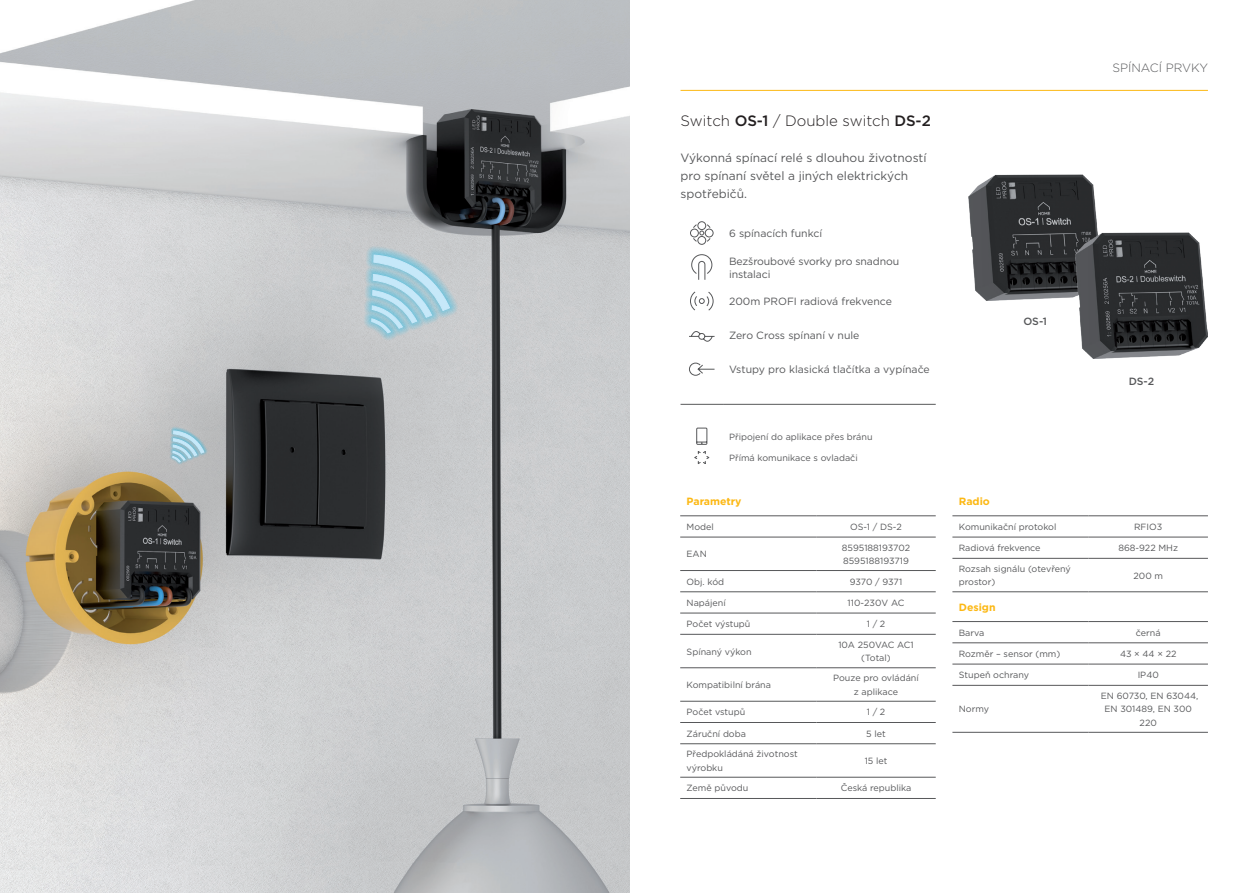
<style>
.page{position:relative;width:1259px;height:893px;background:#fff}
.page>*{position:absolute;margin:0;border:0;box-sizing:border-box;transform-origin:0 0}
.t1{font:300 15px "Gotham";color:#231f20}
.t2{font:12px/18px "Gotham";color:#57585a}
.t3{font:300 12px "Gotham";color:#57585a}
.t4{font:10.5px/12.6px "Gotham";color:#57585a}
.t5{font:700 10.5px "Gotham";color:#fcb814}
.t6{font:500 10.5px "Gotham";color:#57585a}
.t7{font:9px/13.5px "Gotham";color:#57585a}
.s1{font-weight:500}
</style>
<div class="page">
<hr style="left:680px;top:90px;width:528px;height:1px;background:#fcb814">
<img style="left:969px;top:174px;width:129px;height:126px">
<img style="left:0;top:0;width:629px;height:893px">
<img style="left:1075px;top:233px;width:133px;height:126px">
<svg style="left:330px;top:232px;width:139px;height:134px;background:#bdcbd1"></svg>
<svg style="left:156px;top:422px;width:56px;height:53px;background:#b4c1c7"></svg>
<hr style="left:680px;top:515px;width:136px;height:1px;background:#57585a">
<hr style="left:816px;top:515px;width:119px;height:1px;background:#57585a">
<hr style="left:680px;top:537px;width:136px;height:1px;background:#57585a">
<hr style="left:816px;top:537px;width:119px;height:1px;background:#57585a">
<hr style="left:680px;top:570px;width:136px;height:1px;background:#57585a">
<hr style="left:816px;top:570px;width:119px;height:1px;background:#57585a">
<hr style="left:680px;top:591px;width:136px;height:1px;background:#57585a">
<hr style="left:816px;top:591px;width:119px;height:1px;background:#57585a">
<hr style="left:680px;top:613px;width:136px;height:1px;background:#57585a">
<hr style="left:816px;top:613px;width:119px;height:1px;background:#57585a">
<hr style="left:680px;top:634px;width:136px;height:1px;background:#57585a">
<hr style="left:816px;top:634px;width:119px;height:1px;background:#57585a">
<hr style="left:680px;top:667px;width:136px;height:1px;background:#57585a">
<hr style="left:816px;top:667px;width:119px;height:1px;background:#57585a">
<hr style="left:680px;top:701px;width:136px;height:1px;background:#57585a">
<hr style="left:816px;top:701px;width:119px;height:1px;background:#57585a">
<hr style="left:680px;top:722px;width:136px;height:1px;background:#57585a">
<hr style="left:816px;top:722px;width:119px;height:1px;background:#57585a">
<hr style="left:680px;top:743px;width:136px;height:1px;background:#57585a">
<hr style="left:816px;top:743px;width:119px;height:1px;background:#57585a">
<hr style="left:680px;top:777px;width:136px;height:1px;background:#57585a">
<hr style="left:816px;top:777px;width:119px;height:1px;background:#57585a">
<hr style="left:680px;top:798px;width:136px;height:1px;background:#57585a">
<hr style="left:816px;top:798px;width:119px;height:1px;background:#57585a">
<hr style="left:952px;top:515px;width:136px;height:1px;background:#57585a">
<hr style="left:1088px;top:515px;width:120px;height:1px;background:#57585a">
<hr style="left:952px;top:537px;width:136px;height:1px;background:#57585a">
<hr style="left:1088px;top:537px;width:120px;height:1px;background:#57585a">
<hr style="left:952px;top:558px;width:136px;height:1px;background:#57585a">
<hr style="left:1088px;top:558px;width:120px;height:1px;background:#57585a">
<hr style="left:952px;top:591px;width:136px;height:1px;background:#57585a">
<hr style="left:1088px;top:591px;width:120px;height:1px;background:#57585a">
<hr style="left:952px;top:621px;width:136px;height:1px;background:#57585a">
<hr style="left:1088px;top:621px;width:120px;height:1px;background:#57585a">
<hr style="left:952px;top:642px;width:136px;height:1px;background:#57585a">
<hr style="left:1088px;top:642px;width:120px;height:1px;background:#57585a">
<hr style="left:952px;top:664px;width:136px;height:1px;background:#57585a">
<hr style="left:1088px;top:664px;width:120px;height:1px;background:#57585a">
<hr style="left:952px;top:685px;width:136px;height:1px;background:#57585a">
<hr style="left:1088px;top:685px;width:120px;height:1px;background:#57585a">
<hr style="left:952px;top:732px;width:136px;height:1px;background:#57585a">
<hr style="left:1088px;top:732px;width:120px;height:1px;background:#57585a">
<svg style="left:690px;top:221px;width:24px;height:24px"></svg>
<svg style="left:691px;top:254px;width:21px;height:26px"></svg>
<svg style="left:690px;top:291px;width:24px;height:20px"></svg>
<svg style="left:689px;top:331px;width:26px;height:11px"></svg>
<svg style="left:689px;top:362px;width:26px;height:14px"></svg>
<hr style="left:680px;top:404px;width:43px;height:1px;background:#57585a">
<hr style="left:723px;top:404px;width:212px;height:1px;background:#57585a">
<svg style="left:694px;top:427px;width:16px;height:37px"></svg>
<h1 class="t1" style="left:680px;top:111px;width:252px">Switch <span class="s1">OS-1</span> / Double switch <span class="s1">DS-2</span></h1>
<h2 class="t2" style="left:680px;top:149px;width:247px">Výkonná spínací relé s dlouhou životností pro spínaní světel a jiných elektrických spotřebičů.</h2>
<p class="t4" style="left:729px;top:227px;width:95px">6 spínacích funkcí</p>
<p class="t4" style="left:729px;top:255px;width:172px">Bezšroubové svorky pro snadnou instalaci</p>
<p class="t4" style="left:729px;top:295px;width:164px">200m PROFI radiová frekvence</p>
<p class="t4" style="left:729px;top:329px;width:132px">Zero Cross spínaní v nule</p>
<p class="t4" style="left:729px;top:363px;width:202px">Vstupy pro klasická tlačítka a vypínače</p>
<p class="t7" style="left:729px;top:430px;width:145px">Připojení do aplikace přes bránu</p>
<p class="t7" style="left:729px;top:451px;width:130px">Přímá komunikace s ovladači</p>
<p class="t5" style="left:686px;top:494px;width:56px">Parametry</p>
<p class="t7" style="left:686px;top:520px;width:29px">Model</p>
<p class="t7" style="left:850px;top:520px;width:53px">OS-1 / DS-2</p>
<p class="t7" style="left:686px;top:547px;width:22px">EAN</p>
<p class="t7" style="left:842px;top:540px;width:70px">8595188193702<br>8595188193719</p>
<p class="t7" style="left:686px;top:575px;width:39px">Obj. kód</p>
<p class="t7" style="left:850px;top:575px;width:54px">9370 / 9371</p>
<p class="t7" style="left:686px;top:596px;width:41px">Napájení</p>
<p class="t7" style="left:847px;top:596px;width:58px">110-230V AC</p>
<p class="t7" style="left:686px;top:617px;width:65px">Počet výstupů</p>
<p class="t7" style="left:866px;top:617px;width:20px">1 / 2</p>
<p class="t7" style="left:686px;top:644px;width:67px">Spínaný výkon</p>
<p class="t7" style="left:838px;top:638px;width:77px;text-align:center">10A 250VAC AC1 (Total)</p>
<p class="t7" style="left:686px;top:678px;width:86px">Kompatibilní brána</p>
<p class="t7" style="left:833px;top:671px;width:87px;text-align:center">Pouze pro ovládání z aplikace</p>
<p class="t7" style="left:686px;top:705px;width:60px">Počet vstupů</p>
<p class="t7" style="left:866px;top:705px;width:20px">1 / 2</p>
<p class="t7" style="left:686px;top:727px;width:61px">Záruční doba</p>
<p class="t7" style="left:866px;top:727px;width:21px">5 let</p>
<p class="t7" style="left:686px;top:747px;width:113px">Předpokládáná životnost výrobku</p>
<p class="t7" style="left:864px;top:754px;width:24px">15 let</p>
<p class="t7" style="left:686px;top:781px;width:63px">Země původu</p>
<p class="t7" style="left:840px;top:781px;width:72px">Česká republika</p>
<h2 class="t3" style="left:1112px;top:60px;width:97px">SPÍNACÍ PRVKY</h2>
<p class="t6" style="left:1023px;top:315px;width:25px">OS-1</p>
<p class="t6" style="left:1128px;top:375px;width:27px">DS-2</p>
<p class="t5" style="left:959px;top:494px;width:33px">Radio</p>
<p class="t7" style="left:959px;top:520px;width:99px">Komunikační protokol</p>
<p class="t7" style="left:1134px;top:520px;width:30px">RFIO3</p>
<p class="t7" style="left:959px;top:541px;width:83px">Radiová frekvence</p>
<p class="t7" style="left:1118px;top:541px;width:61px">868-922 MHz</p>
<p class="t7" style="left:959px;top:562px;width:114px">Rozsah signálu (otevřený prostor)</p>
<p class="t7" style="left:1133px;top:568px;width:31px">200 m</p>
<p class="t5" style="left:959px;top:600px;width:38px">Design</p>
<p class="t7" style="left:959px;top:626px;width:27px">Barva</p>
<p class="t7" style="left:1136px;top:626px;width:26px">černá</p>
<p class="t7" style="left:959px;top:647px;width:103px">Rozměr – sensor (mm)</p>
<p class="t7" style="left:1120px;top:647px;width:58px">43 × 44 × 22</p>
<p class="t7" style="left:959px;top:668px;width:72px">Stupeň ochrany</p>
<p class="t7" style="left:1137px;top:668px;width:23px">IP40</p>
<p class="t7" style="left:959px;top:702px;width:32px">Normy</p>
<p class="t7" style="left:1100px;top:689px;width:99px;text-align:center">EN 60730, EN 63044,<br>EN 301489, EN 300<br>220</p>
</div>
